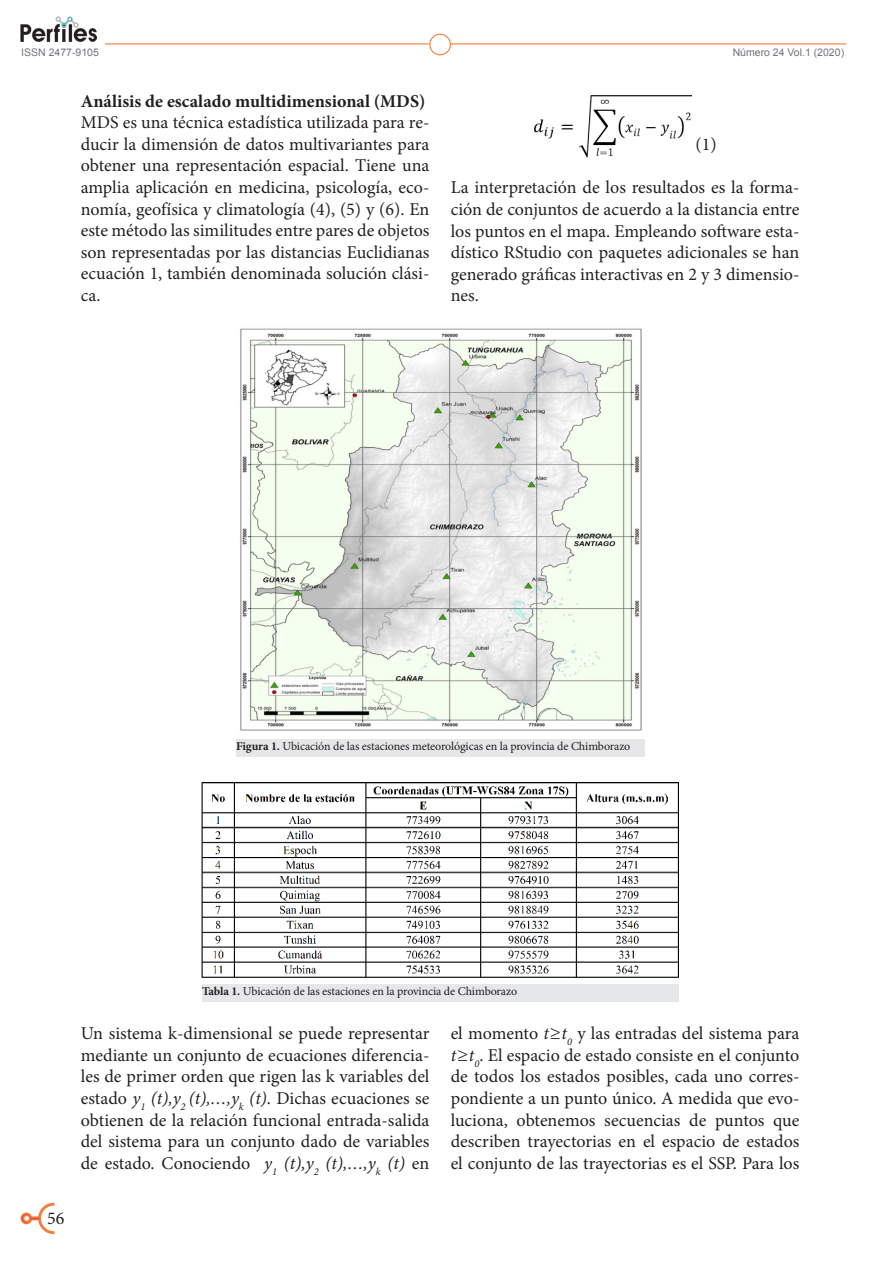
<style>
.page{position:relative;width:893px;height:1263px;background:#fff}
.page>*{position:absolute;margin:0;border:0;box-sizing:border-box;transform-origin:0 0}
.t1{font:18px/21.6px "Minion Pro";color:#231f20;text-align:justify}
.t2{font:700 18px "Minion Pro";color:#231f20}
.t3{font:12px "Minion Pro";letter-spacing:-.01em;color:#231f20}
.t4{font:10.5px "Arial";color:#707378}
.s1{font-weight:700}
.s2{font-style:italic}
</style>
<div class="page">
<img style="left:20px;top:17px;width:76px;height:25px">
<svg style="left:20px;top:1202px;width:35px;height:33px"></svg>
<hr style="left:105px;top:43px;width:324px;height:1px;background:#f47f3b">
<hr style="left:451px;top:43px;width:395px;height:1px;background:#f47f3b">
<div style="left:429px;top:34px;width:22px;height:21px;border:1px solid #f47f3b;border-radius:50%"></div>
<img style="left:534px;top:95px;width:158px;height:63px">
<img style="left:240px;top:328px;width:402px;height:403px">
<div style="left:236px;top:739px;width:408px;height:18px;background:#e6e7e9"></div>
<img style="left:201px;top:783px;width:478px;height:195px">
<div style="left:202px;top:984px;width:476px;height:17px;background:#e6e7e9"></div>
<p class="t4" style="left:21px;top:45px;width:79px">ISSN 2477-9105</p>
<p class="t4" style="left:733px;top:45px;width:113px">Número 24 Vol.1 (2020)</p>
<p class="t2" style="left:81px;top:88px;width:346px">Análisis de escalado multidimensional (MDS)</p>
<p class="t1" style="left:81px;top:112px;width:350px">MDS es una técnica estadística utilizada para re&shy;ducir la dimensión de datos multivariantes para obtener una representación espacial. Tiene una amplia aplicación en medicina, psicología, eco&shy;nomía, geofísica y climatología (4), (5) y (6). En este método las similitudes entre pares de objetos son representadas por las distancias Euclidianas ecuación 1, también denominada solución clási&shy;ca.</p>
<p class="t1" style="left:696px;top:134px;width:23px">(1)</p>
<p class="t1" style="left:451px;top:177px;width:350px">La interpretación de los resultados es la forma&shy;ción de conjuntos de acuerdo a la distancia entre los puntos en el mapa. Empleando software esta&shy;dístico RStudio con paquetes adicionales se han generado gráficas interactivas en 2 y 3 dimensio&shy;nes.</p>
<p class="t3" style="left:236px;top:738px;width:396px"><span class="s1">Figura 1.</span> Ubicación de las estaciones meteorológicas en la provincia de Chimborazo</p>
<p class="t1" style="left:47px;top:1208px;width:19px">56</p>
<p class="t3" style="left:202px;top:983px;width:317px"><span class="s1">Tabla 1.</span> Ubicación de las estaciones en la provincia de Chimborazo</p>
<p class="t1" style="left:81px;top:1023px;width:350px">Un sistema k-dimensional se puede representar mediante un conjunto de ecuaciones diferencia&shy;les de primer orden que rigen las k variables del estado <span class="s2">y</span><sub>1</sub> <span class="s2">(t),y</span><sub>2</sub> <span class="s2">(t),…,y</span><sub>k</sub> <span class="s2">(t)</span>. Dichas ecuaciones se obtienen de la relación funcional entrada-salida del sistema para un conjunto dado de variables de estado. Conociendo <span class="s2">y</span><sub>1</sub> <span class="s2">(t),y</span><sub>2</sub> <span class="s2">(t),…,y</span><sub>k</sub> <span class="s2">(t)</span> en</p>
<p class="t1" style="left:451px;top:1023px;width:350px">el momento <span class="s2">t≥t</span><sub>0</sub> y las entradas del sistema para <span class="s2">t≥t</span><sub>0</sub>. El espacio de estado consiste en el conjunto de todos los estados posibles, cada uno corres&shy;pondiente a un punto único. A medida que evo&shy;luciona, obtenemos secuencias de puntos que describen trayectorias en el espacio de estados el conjunto de las trayectorias es el SSP. Para los</p>
</div>
